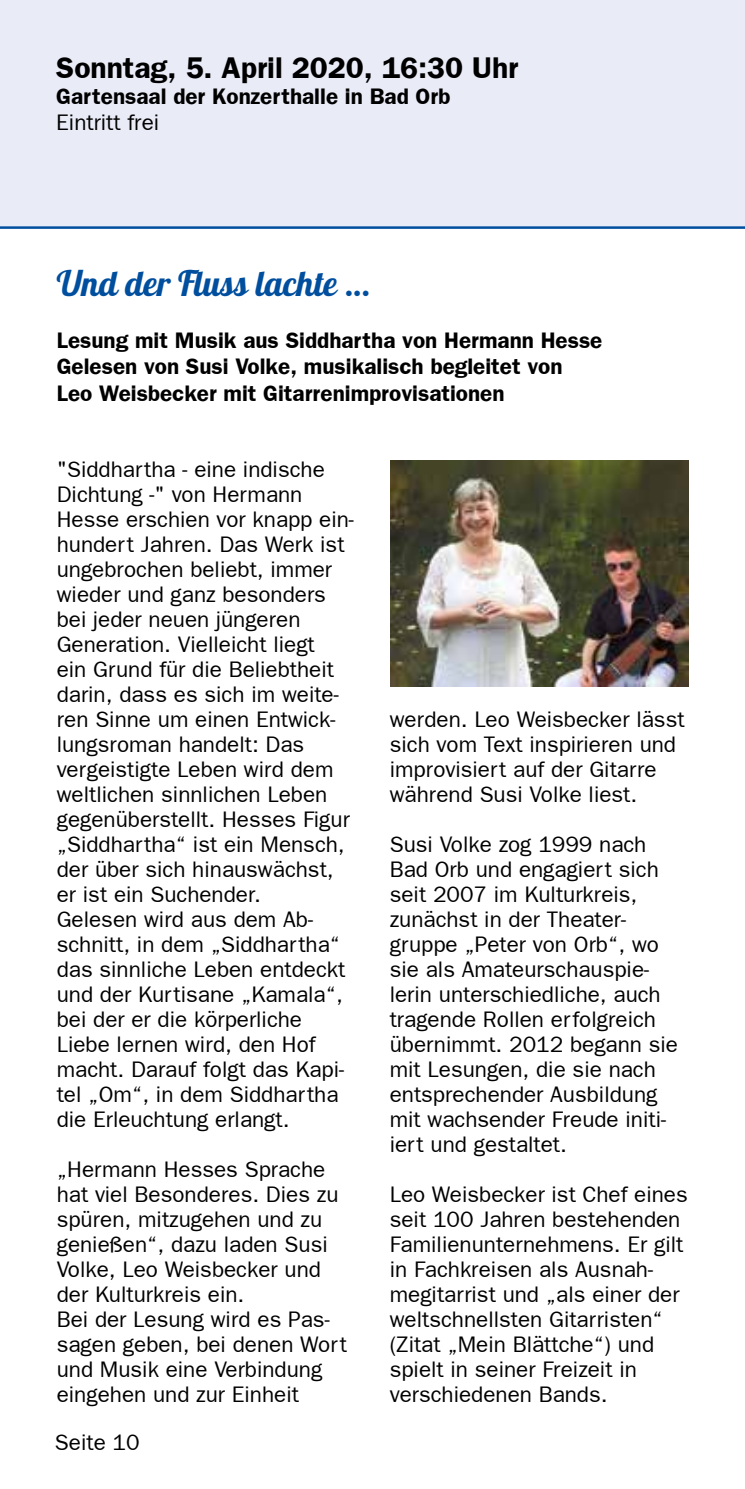
<style>
.page{position:relative;width:745px;height:1489px;background:#fff}
.page>*{position:absolute;margin:0;border:0;box-sizing:border-box;transform-origin:0 0}
.t1{font:35px "Lobster 1.4";color:#004e9e}
.t2{font:700 30px "Frankfurt Gothic";color:#000}
.t3{font:22.5px/25px "Frankfurt Gothic Plain";color:#000}
.t4{font:700 22.5px/26.2px "Frankfurt Gothic";color:#000}
</style>
<div class="page">
<div style="left:0;top:0;width:744px;height:227px;background:#e9ebf7"></div>
<hr style="left:0;top:226px;width:744px;height:3px;background:#004e9e">
<img style="left:390px;top:461px;width:297px;height:225px">
<h2 class="t2" style="left:56px;top:50px;width:463px">Sonntag, 5. April 2020, 16:30 Uhr</h2>
<p class="t4" style="left:56px;top:82px;width:395px">Gartensaal der Konzerthalle in Bad Orb</p>
<p class="t3" style="left:56px;top:109px;width:104px">Eintritt frei</p>
<h1 class="t1" style="left:57px;top:260px;width:314px">Und der Fluss lachte …</h1>
<p class="t4" style="left:57px;top:327px;width:547px">Lesung mit Musik aus Siddhartha von Hermann Hesse<br>Gelesen von Susi Volke, musikalisch begleitet von<br>Leo Weisbecker mit Gitarrenimprovisationen</p>
<p class="t3" style="left:57px;top:456px;width:298px">"Siddhartha - eine indische<br>Dichtung -" von Hermann<br>Hesse erschien vor knapp ein&shy;hundert Jahren. Das Werk ist ungebrochen beliebt, immer wieder und ganz besonders bei jeder neuen jüngeren<br>Generation. Vielleicht liegt<br>ein Grund für die Beliebtheit darin, dass es sich im weite&shy;ren Sinne um einen Entwick&shy;lungsroman handelt: Das vergeistigte Leben wird dem weltlichen sinnlichen Leben gegenüberstellt. Hesses Figur „Siddhartha“ ist ein Mensch, der über sich hinauswächst, er ist ein Suchender.<br>Gelesen wird aus dem Ab&shy;schnitt, in dem „Siddhartha“ das sinnliche Leben entdeckt und der Kurtisane „Kamala“, bei der er die körperliche<br>Liebe lernen wird, den Hof macht. Darauf folgt das Kapi&shy;tel „Om“, in dem Siddhartha die Erleuchtung erlangt.</p>
<p class="t3" style="left:57px;top:1156px;width:291px">„Hermann Hesses Sprache hat viel Besonderes. Dies zu spüren, mitzugehen und zu genießen“, dazu laden Susi<br>Volke, Leo Weisbecker und der Kulturkreis ein.<br>Bei der Lesung wird es Pas&shy;sagen geben, bei denen Wort und Musik eine Verbindung eingehen und zur Einheit</p>
<p class="t3" style="left:55px;top:1428px;width:86px">Seite 10</p>
<p class="t3" style="left:389px;top:706px;width:296px">werden. Leo Weisbecker lässt sich vom Text inspirieren und improvisiert auf der Gitarre während Susi Volke liest.</p>
<p class="t3" style="left:389px;top:831px;width:289px">Susi Volke zog 1999 nach<br>Bad Orb und engagiert sich seit 2007 im Kulturkreis, zunächst in der Theater&shy;gruppe „Peter von Orb“, wo sie als Amateurschauspie&shy;lerin unterschiedliche, auch tragende Rollen erfolgreich übernimmt. 2012 begann sie mit Lesungen, die sie nach entsprechender Ausbildung mit wachsender Freude initi&shy;iert und gestaltet.</p>
<p class="t3" style="left:389px;top:1181px;width:299px">Leo Weisbecker ist Chef eines seit 100 Jahren bestehenden<br>Familienunternehmens. Er gilt in Fachkreisen als Ausnah&shy;megitarrist und „als einer der weltschnellsten Gitarristen“ (Zitat „Mein Blättche“) und spielt in seiner Freizeit in verschiedenen Bands.</p>
</div>
